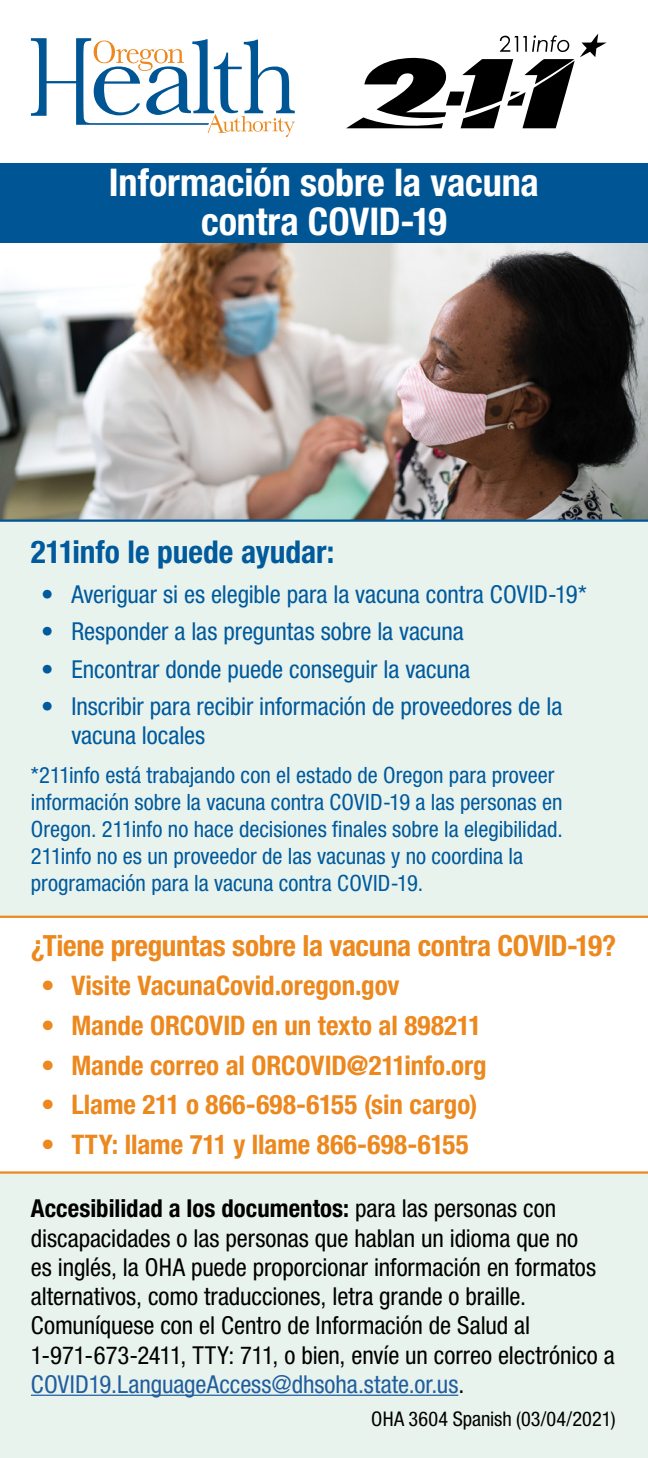
<style>
.page{position:relative;width:648px;height:1458px;background:#fff}
.page>*{position:absolute;margin:0;border:0;box-sizing:border-box;transform-origin:0 0}
.t1{font:700 condensed 38.25px/38.2px "Helvetica Neue LT Std";letter-spacing:-.005em;color:#fff;text-align:center}
.t2{font:700 condensed 31.5px "Helvetica Neue LT Std";color:#005a9c}
.t3{font:700 condensed 29.25px "Helvetica Neue LT Std";letter-spacing:-.01em;color:#ec881d}
.t4{font:700 condensed 27px "Helvetica Neue LT Std";color:#ec881d}
.t5{font:condensed 24.75px/29.2px "Helvetica Neue LT Std";letter-spacing:-.005em;color:#000}
.t6{font:condensed 24.75px/29.2px "Helvetica Neue LT Std";letter-spacing:-.005em;color:#005a9c}
.t7{font:condensed 22.5px/27px "Helvetica Neue LT Std";color:#005a9c}
.t8{font:condensed 20.25px "Helvetica Neue LT Std";letter-spacing:.005em;color:#000}
.s1{font-weight:700}
.s2{color:#215e9e}
</style>
<div class="page">
<div style="left:0;top:522px;width:648px;height:936px;background:#e9f3ee"></div>
<svg style="left:0;top:916px;width:648px;height:258px"></svg>
<hr style="left:31px;top:1395px;width:427px;height:1px;background:#215e9e">
<svg style="left:346px;top:33px;width:261px;height:95px"></svg>
<svg style="left:31px;top:38px;width:264px;height:99px"></svg>
<div style="left:0;top:164px;width:648px;height:79px;background:#005695"></div>
<img style="left:0;top:243px;width:648px;height:277px">
<hr style="left:0;top:520px;width:648px;height:2px;background:#005695">
<h1 class="t1" style="left:109px;top:163px;width:432px">Información sobre la vacuna contra COVID-19</h1>
<p class="t2" style="left:31px;top:533px;width:305px">211info le puede ayudar:</p>
<p class="t6" style="left:41px;top:579px;width:547px">• Averiguar si es elegible para la vacuna contra COVID-19*</p>
<p class="t6" style="left:41px;top:617px;width:424px">• Responder a las preguntas sobre la vacuna</p>
<p class="t6" style="left:41px;top:654px;width:431px">• Encontrar donde puede conseguir la vacuna</p>
<p class="t6" style="left:71px;top:691px;width:492px;text-indent:-30px">• Inscribir para recibir información de proveedores de la vacuna locales</p>
<p class="t7" style="left:31px;top:762px;width:533px">*211info está trabajando con el estado de Oregon para proveer información sobre la vacuna contra COVID-19 a las personas en Oregon. 211info no hace decisiones finales sobre la elegibilidad.<br>211info no es un proveedor de las vacunas y no coordina la programación para la vacuna contra COVID-19.</p>
<p class="t3" style="left:31px;top:928px;width:587px">¿Tiene preguntas sobre la vacuna contra COVID-19?</p>
<p class="t4" style="left:41px;top:969px;width:360px">• Visite VacunaCovid.oregon.gov</p>
<p class="t4" style="left:41px;top:1009px;width:442px">• Mande ORCOVID en un texto al 898211</p>
<p class="t4" style="left:41px;top:1049px;width:447px">• Mande correo al ORCOVID@211info.org</p>
<p class="t4" style="left:41px;top:1088px;width:438px">• Llame 211 o 866-698-6155 (sin cargo)</p>
<p class="t4" style="left:41px;top:1128px;width:429px">• TTY: llame 711 y llame 866-698-6155</p>
<p class="t5" style="left:31px;top:1194px;width:585px"><span class="s1">Accesibilidad a los documentos:</span> para las personas con discapacidades o las personas que hablan un idioma que no<br>es inglés, la OHA puede proporcionar información en formatos alternativos, como traducciones, letra grande o braille.<br>Comuníquese con el Centro de Información de Salud al 1-971-673-2411, TTY: 711, o bien, envíe un correo electrónico a <span class="s2">COVID19.LanguageAccess@dhsoha.state.or.us</span>.</p>
<p class="t8" style="left:371px;top:1407px;width:246px">OHA 3604 Spanish (03/04/2021)</p>
</div>
